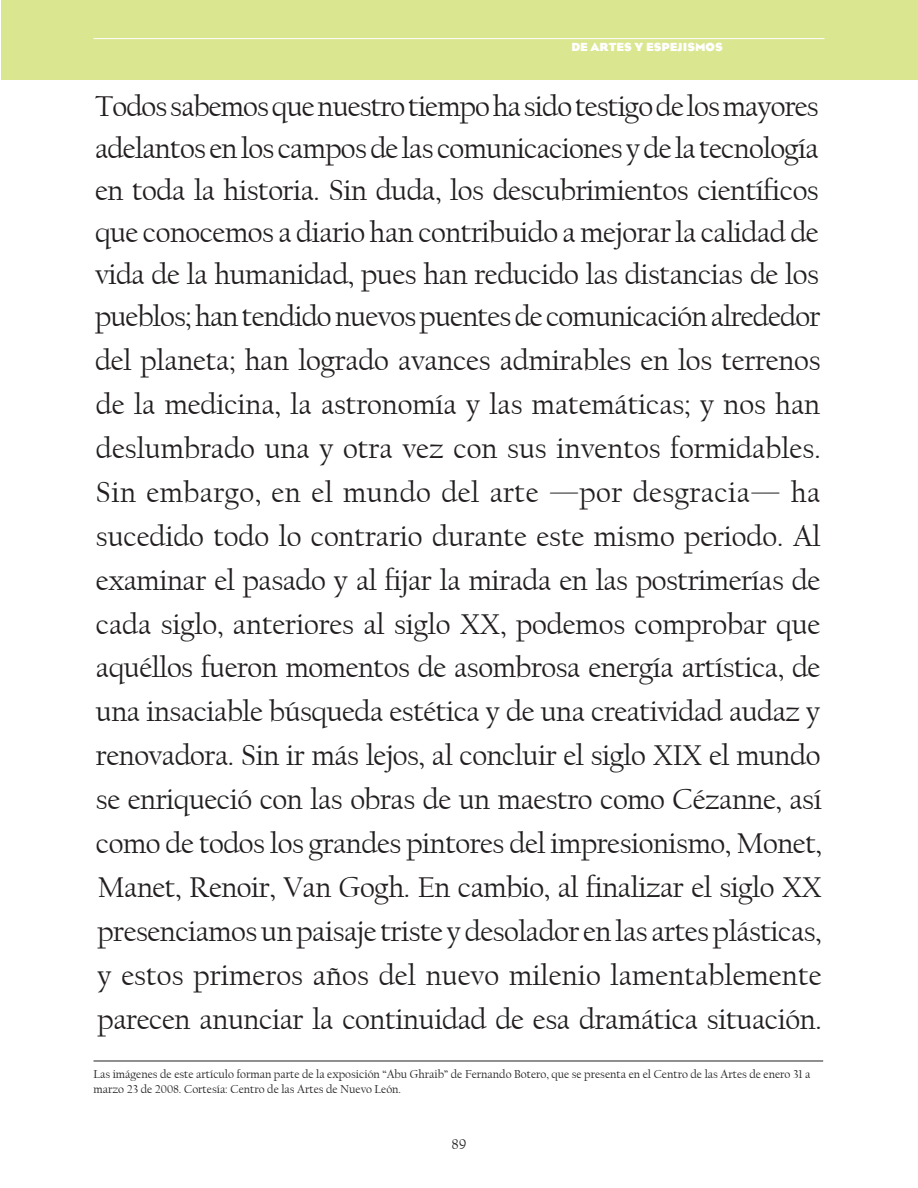
<style>
.page{position:relative;width:918px;height:1188px;background:#fff}
.page>*{position:absolute;margin:0;border:0;box-sizing:border-box;transform-origin:0 0}
.t1{font:30px/43.3px "Californian FB";letter-spacing:-.015em;color:#231f20;text-align:justify}
.t2{font:15px "Californian FB";color:#231f20}
.t3{font:12px/14.4px "Californian FB";color:#231f20}
.t4{font:700 12px "Eagle";color:#fff}
</style>
<div class="page">
<div style="left:1px;top:0;width:917px;height:80px;background:#dbe690"></div>
<hr style="left:94px;top:38px;width:730px;height:1px;background:#fff">
<hr style="left:94px;top:1061px;width:729px;height:1px;background:#231f20">
<p class="t4" style="left:571px;top:40px;width:29px">DE ARTES</p>
<p class="t4" style="left:635px;top:40px;width:21px">YESPEJISMOS</p>
<p class="t1" style="left:95px;top:85px;width:727px">Todos sabemos que nuestro tiempo ha sido testigo de los mayores adelantos en los campos de las comunicaciones y de la tecnología en toda la historia. Sin duda, los descubrimientos científicos que conocemos a diario han contribuido a mejorar la calidad de vida de la humanidad, pues han reducido las distancias de los pueblos; han tendido nuevos puentes de comunicación alrededor del planeta; han logrado avances admirables en los terrenos de la medicina, la astronomía y las matemáticas; y nos han deslumbrado una y otra vez con sus inventos formidables.<br>Sin embargo, en el mundo del arte —por desgracia— ha sucedido todo lo contrario durante este mismo periodo. Al examinar el pasado y al fijar la mirada en las postrimerías de cada siglo, anteriores al siglo XX , podemos comprobar que aquéllos fueron momentos de asombrosa energía artística, de una insaciable búsqueda estética y de una creatividad audaz y renovadora. Sin ir más lejos, al concluir el siglo XIX</p>
<p class="t1" style="left:96px;top:734px;width:728px;line-height:44px;text-indent:613px">el mundo se enriqueció con las obras de un maestro como Cézanne, así como de todos los grandes pintores del impresionismo, Monet, Manet, Renoir, Van Gogh. En cambio, al finalizar el siglo XX presenciamos un paisaje triste y desolador en las artes plásticas, y estos primeros años del nuevo milenio lamentablemente parecen anunciar la continuidad de esa dramática situación.</p>
<p class="t3" style="left:94px;top:1067px;width:718px">Las imágenes de este artículo forman parte de la exposición “Abu Ghraib” de Fernando Botero, que se presenta en el Centro de las Artes de enero 31 a marzo 23 de 2008. Cortesía: Centro de las Artes de Nuevo León.</p>
<p class="t2" style="left:452px;top:1135px;width:16px">89</p>
</div>
